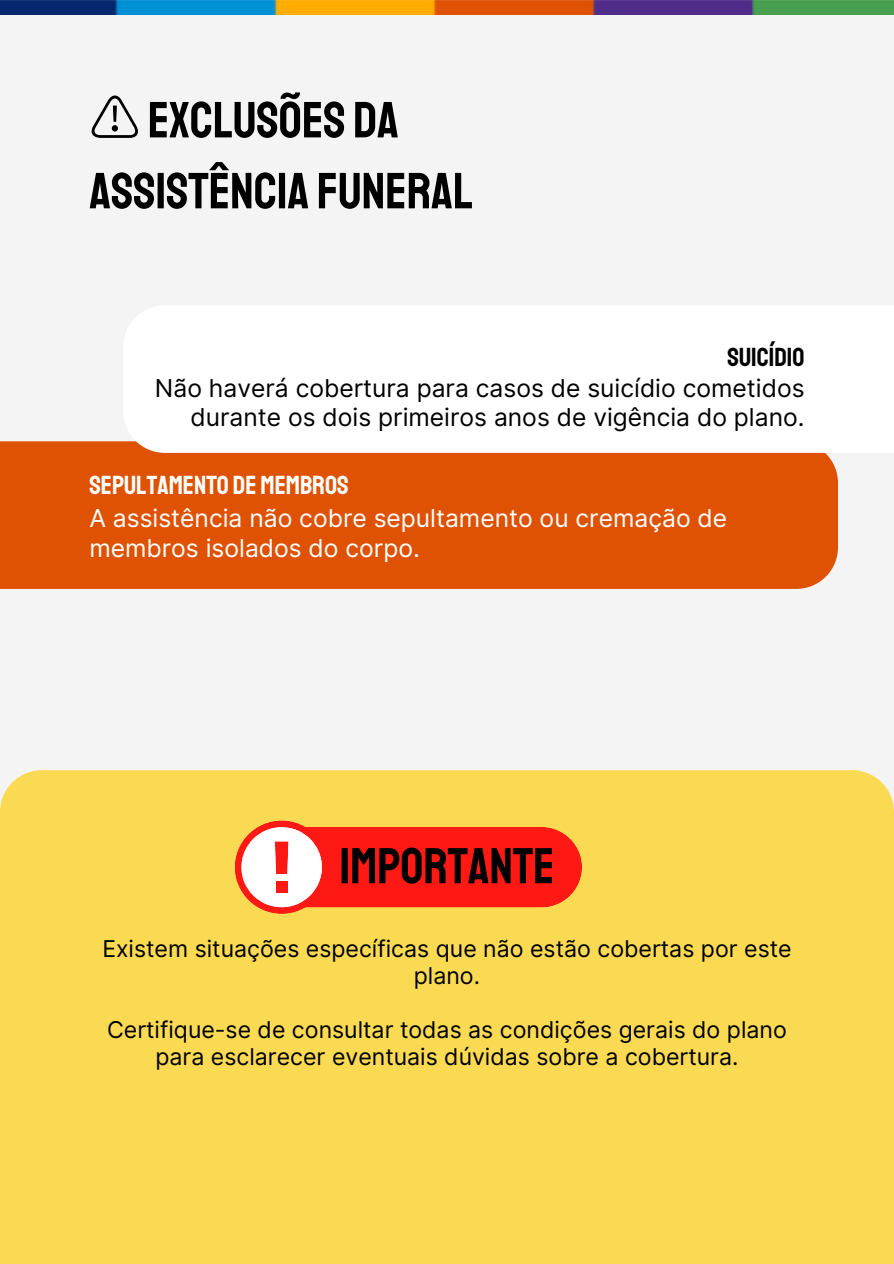
<style>
.page{position:relative;width:894px;height:1264px;background:#fff}
.page>*{position:absolute;margin:0;border:0;box-sizing:border-box;transform-origin:0 0}
.t1{font:50.85px/70.9px "Staatliches";color:#000}
.t2{font:50.4px "Staatliches";color:#000}
.t3{font:26.4px "Staatliches";color:#fff}
.t4{font:26.4px "Staatliches";color:#000}
.t5{font:24.6px/29.2px "Inter";color:#000;text-align:right}
.t6{font:24.6px/29.2px "Inter";color:#fff}
.t7{font:23.1px/27px "Inter";color:#000;text-align:center}
.s1{font-family:"Noto Sans CJ Ksc"}
</style>
<div class="page">
<div style="left:0;top:0;width:893px;height:1263px;background:#f4f4f4"></div>
<div style="left:0;top:441px;width:837px;height:148px;background:#df5203"></div>
<div style="left:123px;top:306px;width:770px;height:147px;background:#fff"></div>
<div style="left:0;top:770px;width:893px;height:493px;background:#fbda53"></div>
<hr style="left:278px;top:827px;width:274px;height:1px;background:#ff1914">
<svg style="left:235px;top:820px;width:93px;height:93px"></svg>
<div style="left:276px;top:881px;width:11px;height:12px;background:#ff1914"></div>
<img style="left:0;top:0;width:893px;height:15px">
<p class="t1" style="left:89px;top:85px;width:385px"><span class="s1">⚠️</span> EXCLUSÕES DA<br>ASSISTÊNCIA FUNERAL</p>
<h1 class="t4" style="left:727px;top:341px;width:78px">SUICÍDIO</h1>
<h2 class="t5" style="left:155px;top:373px;width:651px">Não haverá cobertura para casos de suicídio cometidos durante os dois primeiros anos de vigência do plano.</h2>
<h3 class="t3" style="left:89px;top:469px;width:261px">SEPULTAMENTO DE MEMBROS</h3>
<h2 class="t6" style="left:89px;top:504px;width:639px">A assistência não cobre sepultamento ou cremação de membros isolados do corpo.</h2>
<h3 class="t2" style="left:339px;top:835px;width:216px">IMPORTANTE</h3>
<p class="t7" style="left:102px;top:935px;width:690px">Existem situações específicas que não estão cobertas por este plano.</p>
<h1 class="t7" style="left:107px;top:1016px;width:681px">Certifique-se de consultar todas as condições gerais do plano para esclarecer eventuais dúvidas sobre a cobertura.</h1>
</div>
